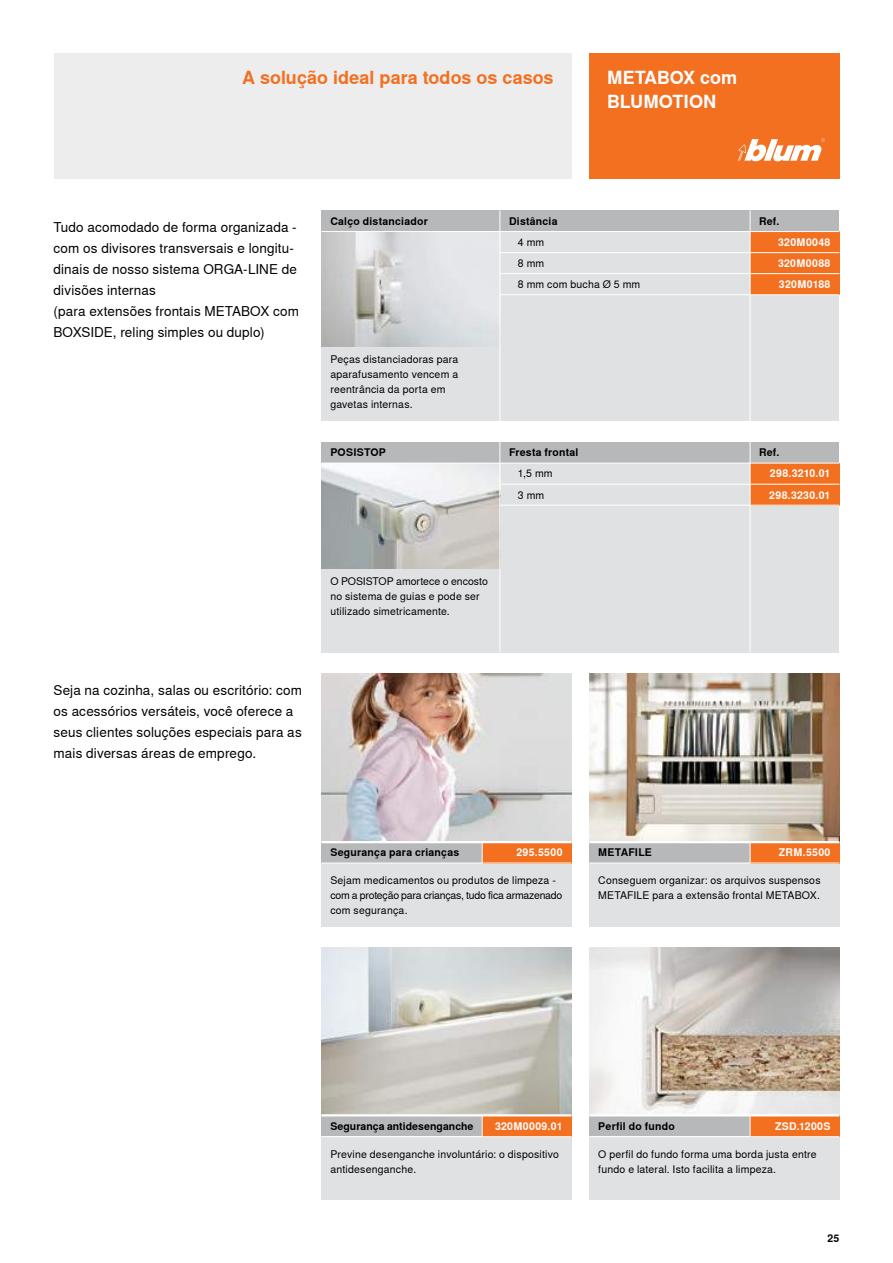
<style>
.page{position:relative;width:893px;height:1263px;background:#fff}
.page>*{position:absolute;margin:0;border:0;box-sizing:border-box;transform-origin:0 0}
.t1{font:700 18px "Nimbus Sans Global";color:#f37021}
.t2{font:700 18px/24px "Nimbus Sans Global";color:#fff}
.t3{font:13.5px/21px "Nimbus Sans Global";letter-spacing:.01em;color:#000}
.t4{font:10.5px/15px "Nimbus Sans Global";letter-spacing:.02em;color:#000}
.t5{font:700 10.5px "Nimbus Sans Global";letter-spacing:.02em;color:#000}
.t6{font:700 10.5px/21px "Nimbus Sans Global";letter-spacing:.035em;color:#fff}
.t7{font:700 10.5px "Nimbus Sans Global";letter-spacing:.015em;color:#fff}
</style>
<div class="page">
<img style="left:321px;top:674px;width:250px;height:167px">
<img style="left:321px;top:947px;width:250px;height:167px">
<img style="left:589px;top:674px;width:250px;height:167px">
<img style="left:589px;top:947px;width:250px;height:167px">
<div style="left:321px;top:442px;width:518px;height:21px;background:#b6b8ba"></div>
<div style="left:321px;top:210px;width:518px;height:22px;background:#b6b8ba"></div>
<div style="left:321px;top:463px;width:518px;height:189px;background:#e0e1e2"></div>
<div style="left:321px;top:232px;width:518px;height:189px;background:#e0e1e2"></div>
<img style="left:321px;top:464px;width:178px;height:104px">
<img style="left:321px;top:232px;width:151px;height:114px">
<div style="left:750px;top:463px;width:89px;height:42px;background:#f37021"></div>
<div style="left:750px;top:232px;width:89px;height:63px;background:#f37021"></div>
<div style="left:321px;top:842px;width:250px;height:21px;background:#b6b8ba"></div>
<div style="left:321px;top:1116px;width:250px;height:21px;background:#b6b8ba"></div>
<div style="left:589px;top:842px;width:250px;height:21px;background:#b6b8ba"></div>
<div style="left:589px;top:1116px;width:250px;height:21px;background:#b6b8ba"></div>
<div style="left:321px;top:863px;width:250px;height:63px;background:#e0e1e2"></div>
<div style="left:321px;top:1137px;width:250px;height:63px;background:#e0e1e2"></div>
<div style="left:589px;top:863px;width:250px;height:63px;background:#e0e1e2"></div>
<div style="left:589px;top:1137px;width:250px;height:63px;background:#e0e1e2"></div>
<div style="left:482px;top:842px;width:89px;height:21px;background:#f37021"></div>
<div style="left:482px;top:1116px;width:89px;height:21px;background:#f37021"></div>
<div style="left:750px;top:842px;width:89px;height:21px;background:#f37021"></div>
<div style="left:750px;top:1116px;width:89px;height:21px;background:#f37021"></div>
<div style="left:589px;top:54px;width:250px;height:125px;background:#f37021"></div>
<div style="left:54px;top:54px;width:517px;height:125px;background:#ebebec"></div>
<svg style="left:738px;top:138px;width:87px;height:23px"></svg>
<hr style="left:321px;top:841px;width:250px;height:2px;background:#fff">
<hr style="left:589px;top:841px;width:250px;height:2px;background:#fff">
<hr style="left:321px;top:463px;width:518px;height:1px;background:#fff">
<hr style="left:321px;top:231px;width:518px;height:1px;background:#fff">
<hr style="left:500px;top:505px;width:339px;height:1px;background:#fff">
<hr style="left:500px;top:273px;width:339px;height:1px;background:#fff">
<hr style="left:500px;top:294px;width:339px;height:1px;background:#fff">
<hr style="left:500px;top:484px;width:339px;height:1px;background:#fff">
<hr style="left:500px;top:252px;width:339px;height:1px;background:#fff">
<hr style="left:499px;top:442px;width:1px;height:210px;background:#fff">
<hr style="left:499px;top:210px;width:1px;height:211px;background:#fff">
<hr style="left:750px;top:442px;width:1px;height:210px;background:#fff">
<hr style="left:750px;top:210px;width:1px;height:211px;background:#fff">
<hr style="left:321px;top:863px;width:250px;height:1px;background:#fff">
<hr style="left:321px;top:1136px;width:250px;height:1px;background:#fff">
<hr style="left:589px;top:863px;width:250px;height:1px;background:#fff">
<hr style="left:589px;top:1136px;width:250px;height:1px;background:#fff">
<svg style="left:482px;top:843px;width:1px;height:20px"></svg>
<svg style="left:482px;top:1116px;width:1px;height:21px"></svg>
<svg style="left:750px;top:843px;width:1px;height:20px"></svg>
<svg style="left:750px;top:1116px;width:1px;height:21px"></svg>
<h1 class="t1" style="left:242px;top:67px;width:313px">A solução ideal para todos os casos</h1>
<h1 class="t2" style="left:607px;top:66px;width:131px">METABOX com<br>BLUMOTION</h1>
<p class="t3" style="left:54px;top:216px;width:247px">Tudo acomodado de forma organizada - com os divisores transversais e longitu&shy;dinais de nosso sistema ORGA-LINE de divisões internas<br>(para extensões frontais METABOX com BOXSIDE, reling simples ou duplo)</p>
<p class="t5" style="left:330px;top:215px;width:99px">Calço distanciador</p>
<p class="t5" style="left:509px;top:215px;width:50px">Distância</p>
<p class="t4" style="left:518px;top:235px;width:28px">4 mm</p>
<p class="t4" style="left:330px;top:352px;width:130px">Peças distanciadoras para aparafusamento vencem a reentrância da porta em gavetas internas.</p>
<p class="t5" style="left:330px;top:447px;width:57px">POSISTOP</p>
<p class="t4" style="left:518px;top:253px;width:124px;line-height:21px">8 mm<br>8 mm com bucha Ø 5 mm</p>
<p class="t5" style="left:509px;top:447px;width:71px">Fresta frontal</p>
<p class="t4" style="left:518px;top:466px;width:36px">1,5 mm</p>
<p class="t4" style="left:518px;top:487px;width:28px">3 mm</p>
<p class="t3" style="left:54px;top:679px;width:250px">Seja na cozinha, salas ou escritório: com os acessórios versáteis, você oferece a seus clientes soluções especiais para as mais diversas áreas de emprego.</p>
<p class="t4" style="left:330px;top:574px;width:159px">O POSISTOP amortece o encosto no sistema de guias e pode ser utilizado simetricamente.</p>
<p class="t5" style="left:330px;top:846px;width:130px">Segurança para crianças</p>
<p class="t6" style="left:516px;top:842px;width:48px">295.5500</p>
<p class="t5" style="left:598px;top:846px;width:55px">METAFILE</p>
<p class="t5" style="left:759px;top:215px;width:22px">Ref.</p>
<p class="t6" style="left:778px;top:232px;width:54px">320M0048</p>
<p class="t6" style="left:778px;top:253px;width:54px">320M0088<br>320M0188</p>
<p class="t5" style="left:759px;top:447px;width:22px">Ref.</p>
<p class="t7" style="left:770px;top:468px;width:62px">298.3210.01</p>
<p class="t6" style="left:769px;top:484px;width:63px">298.3230.01</p>
<p class="t6" style="left:779px;top:842px;width:53px">ZRM.5500</p>
<p class="t4" style="left:330px;top:873px;width:234px">Sejam medicamentos ou produtos de limpeza - com a proteção para crianças, tudo fica armazenado com segurança.</p>
<p class="t4" style="left:598px;top:873px;width:224px">Conseguem organizar: os arquivos suspensos<br>METAFILE para a extensão frontal METABOX.</p>
<p class="t5" style="left:330px;top:1120px;width:145px">Segurança antidesenganche</p>
<p class="t5" style="left:598px;top:1120px;width:78px">Perfil do fundo</p>
<p class="t6" style="left:495px;top:1116px;width:69px">320M0009.01</p>
<p class="t6" style="left:775px;top:1116px;width:57px">ZSD.1200S</p>
<p class="t4" style="left:330px;top:1146px;width:230px">Previne desenganche involuntário: o dispositivo antidesenganche.</p>
<p class="t4" style="left:598px;top:1146px;width:220px">O perfil do fundo forma uma borda justa entre fundo e lateral. Isto facilita a limpeza.</p>
<p class="t5" style="left:827px;top:1232px;width:13px">25</p>
</div>
